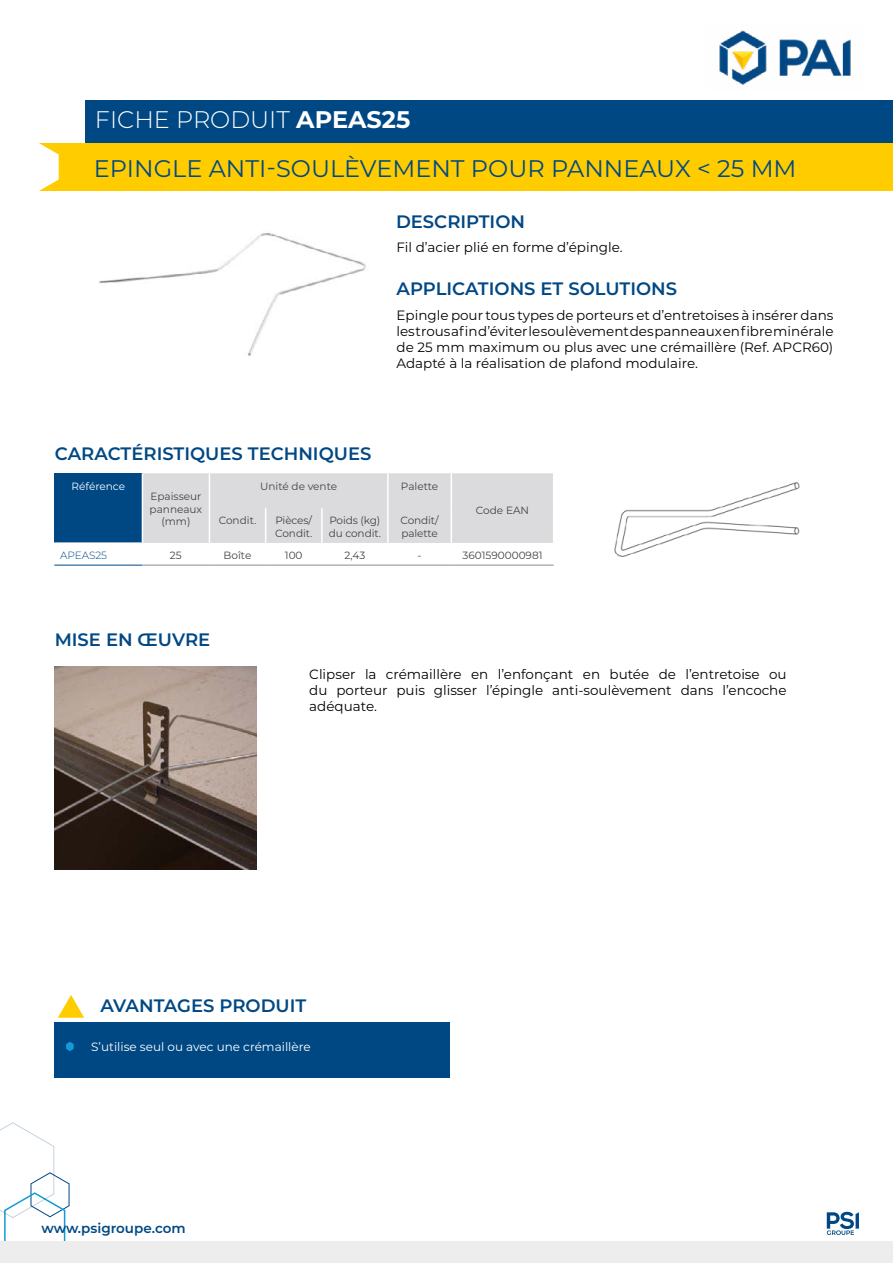
<style>
.page{position:relative;width:893px;height:1263px;background:#fff}
.page>*{position:absolute;margin:0;border:0;box-sizing:border-box;transform-origin:0 0}
.t1{font:24px "Montserrat";color:#004884}
.t2{font:300 24px "Montserrat";color:#fff}
.t3{font:600 18px "Montserrat";color:#004884}
.t4{font:13.5px/16.2px "Montserrat";color:#020203;text-align:justify}
.t5{font:13.5px/16.2px "Montserrat";color:#000;text-align:justify}
.t6{font:600 13.5px "Montserrat";color:#004884}
.t7{font:12px "Montserrat";color:#fff}
.t8{font:10.5px/12.6px "Montserrat";color:#434247}
.t9{font:10.5px "Montserrat";color:#fff}
.t10{font:300 10.5px "Montserrat";letter-spacing:-.01em;color:#004884}
.s1{font-weight:700}
</style>
<div class="page">
<div style="left:85px;top:100px;width:808px;height:44px;background:#004884"></div>
<div style="left:38px;top:144px;width:855px;height:47px;background:#fc0"></div>
<svg style="left:38px;top:143px;width:21px;height:48px"></svg>
<svg style="left:827px;top:1212px;width:32px;height:23px"></svg>
<div style="left:54px;top:1022px;width:395px;height:55px;background:#004884"></div>
<img style="left:99px;top:233px;width:267px;height:123px">
<svg style="left:58px;top:995px;width:26px;height:23px"></svg>
<svg style="left:66px;top:1042px;width:8px;height:9px"></svg>
<svg style="left:0;top:1122px;width:70px;height:141px"></svg>
<div style="left:54px;top:473px;width:88px;height:70px;background:#004884"></div>
<svg style="left:142px;top:473px;width:412px;height:92px"></svg>
<hr style="left:54px;top:542px;width:88px;height:1px;background:#fff">
<hr style="left:54px;top:565px;width:88px;height:1px;background:#004884">
<hr style="left:142px;top:565px;width:67px;height:1px;background:#8d8a8f">
<hr style="left:209px;top:565px;width:57px;height:1px;background:#8d8a8f">
<hr style="left:266px;top:565px;width:56px;height:1px;background:#8d8a8f">
<hr style="left:322px;top:565px;width:66px;height:1px;background:#8d8a8f">
<hr style="left:388px;top:565px;width:63px;height:1px;background:#8d8a8f">
<hr style="left:451px;top:565px;width:103px;height:1px;background:#8d8a8f">
<hr style="left:142px;top:473px;width:1px;height:35px;background:#fff">
<hr style="left:209px;top:473px;width:1px;height:35px;background:#fff">
<hr style="left:387px;top:473px;width:2px;height:35px;background:#fff">
<hr style="left:451px;top:473px;width:1px;height:35px;background:#fff">
<hr style="left:553px;top:473px;width:1px;height:35px;background:#fff">
<hr style="left:142px;top:508px;width:1px;height:35px;background:#fff">
<hr style="left:209px;top:508px;width:1px;height:35px;background:#fff">
<hr style="left:265px;top:508px;width:1px;height:35px;background:#fff">
<hr style="left:321px;top:508px;width:2px;height:35px;background:#fff">
<hr style="left:387px;top:508px;width:2px;height:35px;background:#fff">
<hr style="left:451px;top:508px;width:1px;height:35px;background:#fff">
<hr style="left:553px;top:508px;width:1px;height:35px;background:#fff">
<div style="left:0;top:1241px;width:893px;height:21px;background:#eeeded"></div>
<img style="left:719px;top:30px;width:132px;height:55px">
<img style="left:614px;top:482px;width:186px;height:75px">
<img style="left:54px;top:666px;width:202px;height:204px">
<h1 class="t2" style="left:95px;top:104px;width:317px">FICHE PRODUIT <span class="s1">APEAS25</span></h1>
<h1 class="t1" style="left:94px;top:152px;width:704px">EPINGLE ANTI-SOULÈVEMENT POUR PANNEAUX &lt; 25 MM</h1>
<h2 class="t3" style="left:396px;top:209px;width:131px">DESCRIPTION</h2>
<p class="t4" style="left:396px;top:239px;width:228px">Fil d’acier plié en forme d’épingle.</p>
<h2 class="t3" style="left:396px;top:276px;width:282px">APPLICATIONS ET SOLUTIONS</h2>
<p class="t4" style="left:396px;top:306px;width:438px">Epingle pour tous types de porteurs et d’entretoises à insérer dans les trous afin d’éviter le soulèvement des panneaux en fibre minérale de 25 mm maximum ou plus avec une crémaillère (Ref. APCR60)<br>Adapté à la réalisation de plafond modulaire.</p>
<h2 class="t3" style="left:55px;top:441px;width:318px">CARACTÉRISTIQUES TECHNIQUES</h2>
<p class="t9" style="left:72px;top:478px;width:55px">Référence</p>
<p class="t8" style="left:150px;top:490px;width:54px;text-align:center">Epaisseur panneaux (mm)</p>
<p class="t8" style="left:260px;top:479px;width:79px">Unité de vente</p>
<p class="t8" style="left:401px;top:479px;width:39px">Palette</p>
<p class="t8" style="left:219px;top:514px;width:39px">Condit.</p>
<p class="t8" style="left:275px;top:514px;width:38px">Pièces/<br>Condit.</p>
<p class="t8" style="left:329px;top:514px;width:54px">Poids (kg) du condit.</p>
<p class="t8" style="left:400px;top:514px;width:40px">Condit/ palette</p>
<p class="t8" style="left:476px;top:503px;width:55px">Code EAN</p>
<p class="t10" style="left:60px;top:548px;width:48px">APEAS25</p>
<p class="t8" style="left:170px;top:549px;width:13px">25</p>
<p class="t8" style="left:224px;top:549px;width:29px">Boîte</p>
<p class="t8" style="left:285px;top:549px;width:19px">100</p>
<p class="t8" style="left:344px;top:549px;width:22px">2,43</p>
<p class="t8" style="left:418px;top:549px;width:6px">-</p>
<p class="t8" style="left:462px;top:549px;width:82px">3601590000981</p>
<h2 class="t3" style="left:55px;top:627px;width:157px">MISE EN ŒUVRE</h2>
<p class="t5" style="left:309px;top:665px;width:479px">Clipser la crémaillère en l’enfonçant en butée de l’entretoise ou du porteur puis glisser l’épingle anti-soulèvement dans l’encoche adéquate.</p>
<h2 class="t3" style="left:100px;top:993px;width:207px">AVANTAGES PRODUIT</h2>
<p class="t7" style="left:91px;top:1038px;width:221px">S’utilise seul ou avec une crémaillère</p>
<p class="t6" style="left:41px;top:1218px;width:146px">www.psigroupe.com</p>
</div>
